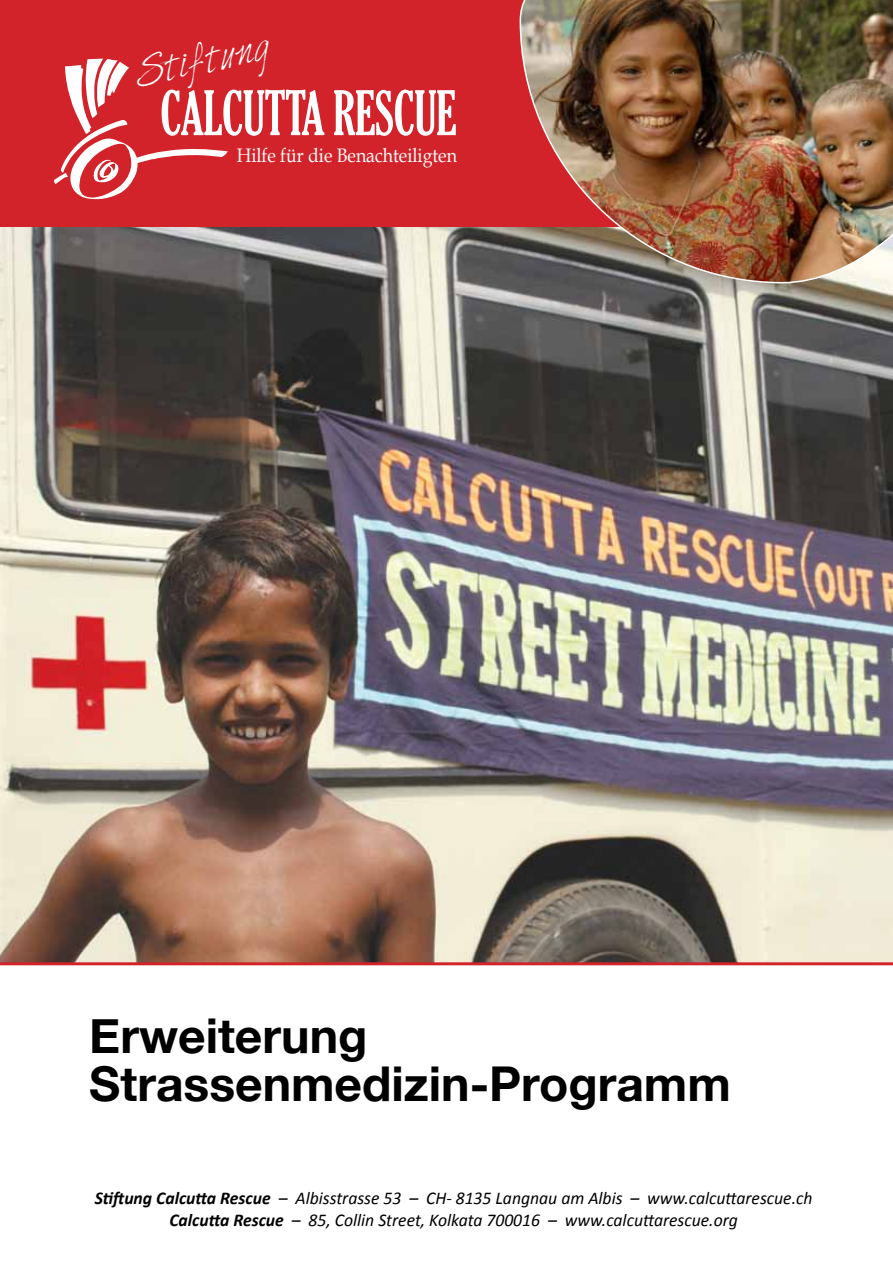
<style>
.page{position:relative;width:893px;height:1263px;background:#fff}
.page>*{position:absolute;margin:0;border:0;box-sizing:border-box;transform-origin:0 0}
.t1{font:extra-condensed 59.25px "Gloucester";letter-spacing:-.01em;color:#fff;scale:.91 1}
.t2{font:700 48px/48px "Helvetica Neue";color:#000}
.t3{font:34.5px "Harabara Hand";color:#fff}
.t4{font:19.5px "Book Antiqua";color:#fff;scale:.9 1}
.t5{font:italic 18px/21px "Calibri";color:#000;text-align:center}
.s1{font-weight:700}
</style>
<div class="page">
<img style="left:0;top:227px;width:893px;height:735px">
<div style="left:0;top:0;width:893px;height:226px;background:#d2232a"></div>
<svg style="left:54px;top:59px;width:174px;height:141px"></svg>
<img style="left:519px;top:0;width:374px;height:284px">
<hr style="left:0;top:962px;width:893px;height:3px;background:#d2232a">
<h3 class="t3" style="left:131px;top:55px;width:139px;rotate:-12deg">Stiftung</h3>
<h1 class="t1" style="left:160px;top:79px;width:327px">CALCUTTA RESCUE</h1>
<p class="t4" style="left:237px;top:143px;width:246px">Hilfe für die Benachteiligten</p>
<h2 class="t2" style="left:89px;top:1009px;width:643px">Erweiterung<br>Strassenmedizin-Programm</h2>
<p class="t5" style="left:95px;top:1187px;width:719px"><span class="s1">Stiftung Calcutta Rescue</span> – Albisstrasse 53 – CH- 8135 Langnau am Albis – www.calcuttarescue.ch<br><span class="s1">Calcutta Rescue</span> – 85, Collin Street, Kolkata 700016 – www.calcuttarescue.org</p>
</div>
